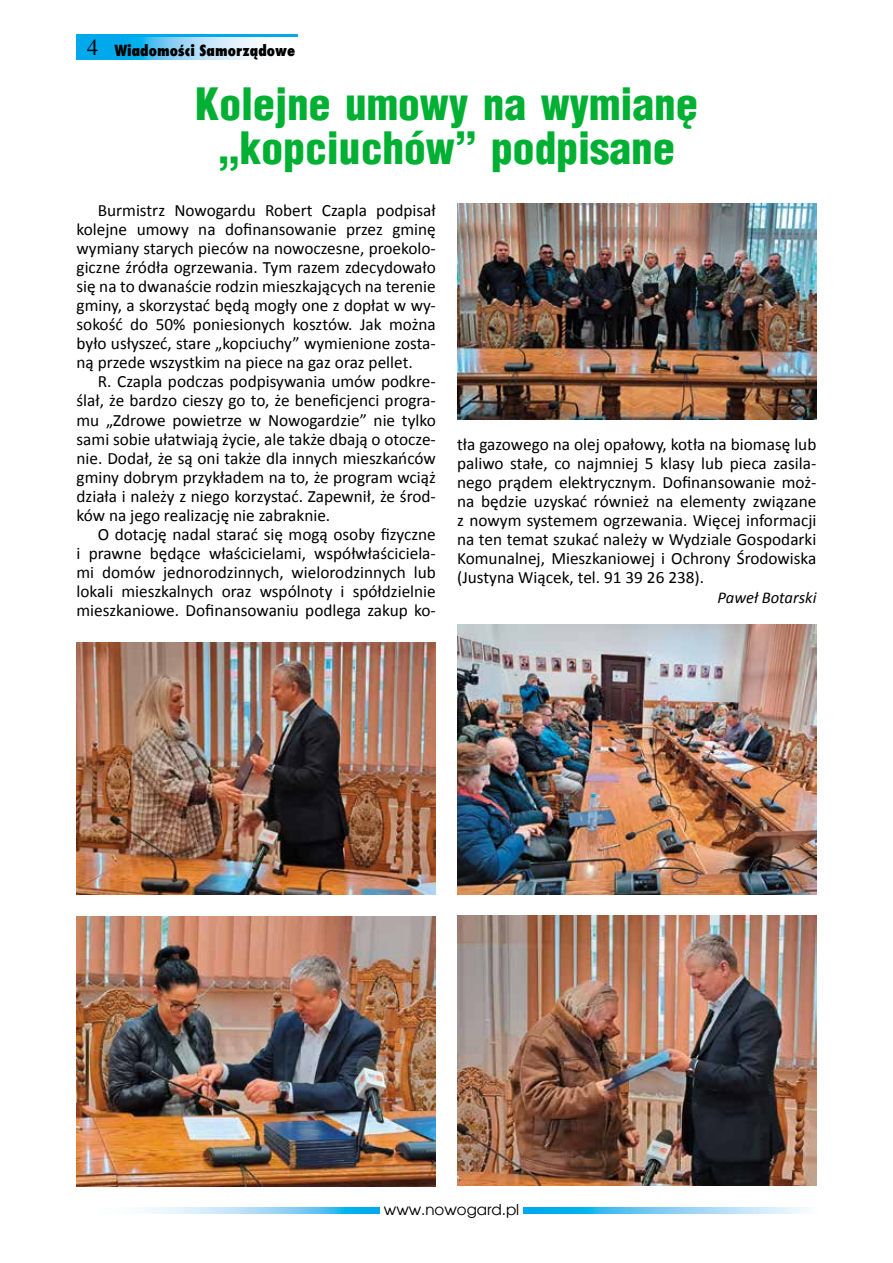
<style>
.page{position:relative;width:893px;height:1263px;background:#fff}
.page>*{position:absolute;margin:0;border:0;box-sizing:border-box;transform-origin:0 0}
.t1{font:900 43.5px/43.5px "Switzerland Cond";color:#00b033;text-align:center}
.t2{font:17.25px/19px "Calibri";color:#000;text-align:justify}
.t3{font:italic 16.5px "Calibri";color:#000}
.t4{font:800 15px "Fujiyama";color:#000}
.t5{font:15px "Avalon";color:#000}
.s1{font-family:"Times";font-weight:400;font-size:22.5px}
</style>
<div class="page">
<div style="left:77px;top:34px;width:221px;height:26px;background:#00a8ec"></div>
<svg style="left:138px;top:37px;width:160px;height:23px;background:#b9e3f8"></svg>
<svg style="left:147px;top:1207px;width:658px;height:6px;background:#81d0f4"></svg>
<div style="left:380px;top:1203px;width:143px;height:15px;background:#fff"></div>
<img style="left:457px;top:203px;width:359px;height:217px">
<img style="left:77px;top:917px;width:359px;height:269px">
<img style="left:457px;top:916px;width:359px;height:269px">
<img style="left:457px;top:625px;width:359px;height:269px">
<img style="left:77px;top:642px;width:359px;height:252px">
<p class="t4" style="left:87px;top:40px;width:210px"><span class="s1">4</span> Wiadomości Samorządowe</p>
<h1 class="t1" style="left:195px;top:81px;width:504px">Kolejne umowy na wymianę „kopciuchów” podpisane</h1>
<p class="t2" style="left:77px;top:201px;width:361px;text-indent:21px">Burmistrz Nowogardu Robert Czapla podpisał kolejne umowy na dofinansowanie przez gminę wymiany starych pieców na nowoczesne, proekolo&shy;giczne źródła ogrzewania. Tym razem zdecydowało się na to dwanaście rodzin mieszkających na terenie gminy, a skorzystać będą mogły one z dopłat w wy&shy;sokość do 50% poniesionych kosztów. Jak można było usłyszeć, stare „kopciuchy” wymienione zosta&shy;ną przede wszystkim na piece na gaz oraz pellet.</p>
<p class="t2" style="left:77px;top:372px;width:361px;text-indent:21px">R. Czapla podczas podpisywania umów podkre&shy;ślał, że bardzo cieszy go to, że beneficjenci progra&shy;mu „Zdrowe powietrze w Nowogardzie” nie tylko sami sobie ułatwiają życie, ale także dbają o otocze&shy;nie. Dodał, że są oni także dla innych mieszkańców gminy dobrym przykładem na to, że program wciąż działa i należy z niego korzystać. Zapewnił, że środ&shy;ków na jego realizację nie zabraknie.</p>
<p class="t2" style="left:77px;top:525px;width:361px;text-indent:21px">O dotację nadal starać się mogą osoby fizyczne i prawne będące właścicielami, współwłaściciela&shy;mi domów jednorodzinnych, wielorodzinnych lub lokali mieszkalnych oraz wspólnoty i spółdzielnie mieszkaniowe. Dofinansowaniu podlega zakup ko-</p>
<p class="t2" style="left:457px;top:434px;width:361px">tła gazowego na olej opałowy, kotła na biomasę lub paliwo stałe, co najmniej 5 klasy lub pieca zasila&shy;nego prądem elektrycznym. Dofinansowanie moż&shy;na będzie uzyskać również na elementy związane z nowym systemem ogrzewania. Więcej informacji na ten temat szukać należy w Wydziale Gospodarki Komunalnej, Mieszkaniowej i Ochrony Środowiska (Justyna Wiącek, tel. 91 39 26 238).</p>
<p class="t3" style="left:718px;top:587px;width:100px">Paweł Botarski</p>
<p class="t5" style="left:384px;top:1200px;width:137px">www.nowogard.pl</p>
</div>
